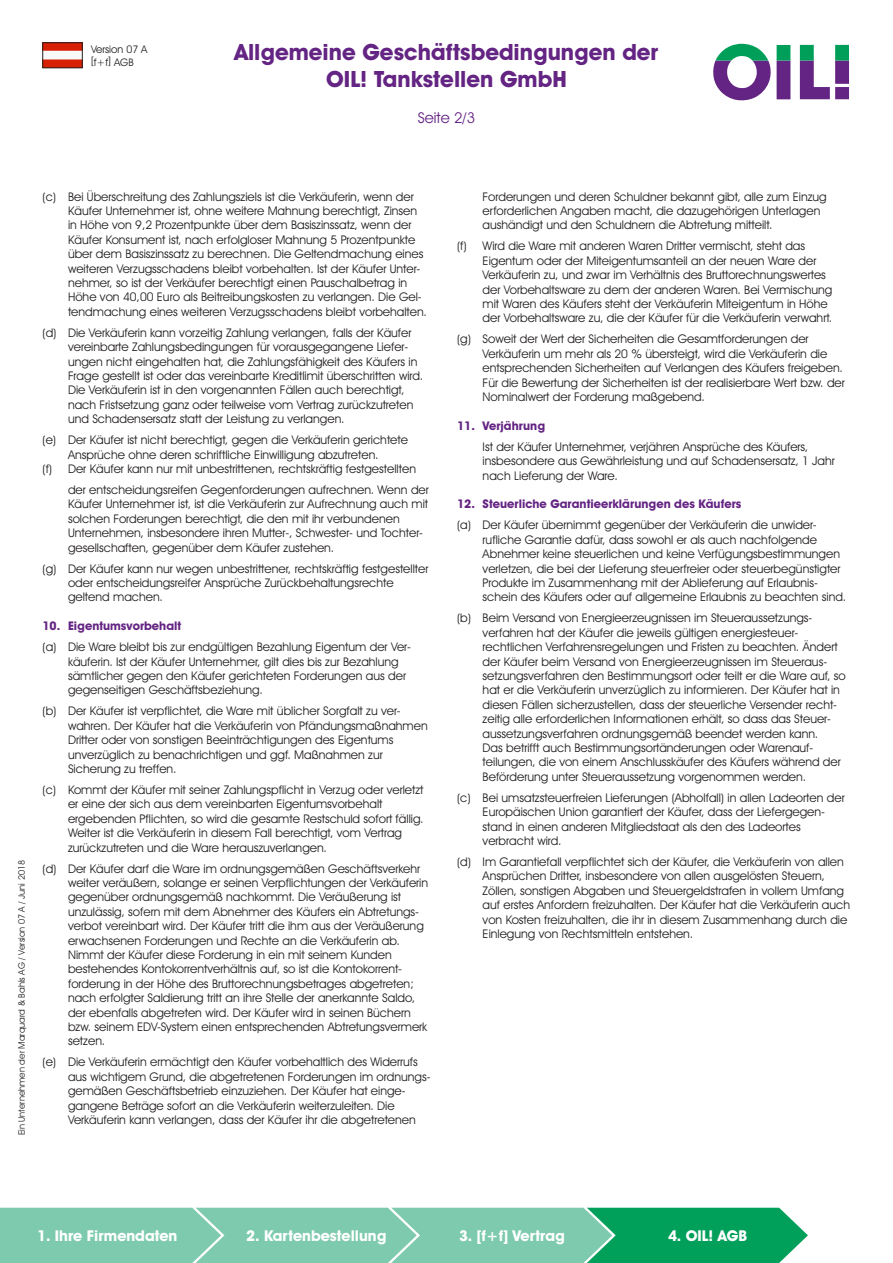
<style>
.page{position:relative;width:893px;height:1263px;background:#fff}
.page>*{position:absolute;margin:0;border:0;box-sizing:border-box;transform-origin:0 0}
.t1{font:700 22.5px/27px "Avant Garde IT Cby BT";color:#642483;text-align:center}
.t2{font:700 15px "Avant Garde IT Cby BT";color:#fff}
.t3{font:15px "Avant Garde IT Cby BT";color:#642483}
.t4{font:12px/14.4px "Avant Garde IT Cby BT";color:#231f20}
.t5{font:700 12px "Avant Garde IT Cby BT";color:#642483}
.t6{font:10.5px/12.6px "Avant Garde IT Cby BT";color:#231f20}
.t7{font:9px "Avant Garde IT Cby BT";color:#231f20}
</style>
<div class="page">
<svg style="left:0;top:1208px;width:808px;height:55px;background:#63c19c"></svg>
<img style="left:45px;top:45px;width:35px;height:21px">
<svg style="left:713px;top:43px;width:136px;height:58px"></svg>
<p class="t6" style="left:91px;top:43px;width:58px">Version 07 A [f+f] AGB</p>
<h1 class="t1" style="left:234px;top:38px;width:426px">Allgemeine Geschäftsbedingungen der<br>OIL! Tankstellen GmbH</h1>
<p class="t3" style="left:418px;top:108px;width:59px">Seite 2/3</p>
<p class="t7" style="left:16px;top:1135px;width:277px;rotate:-90deg">Ein Unternehmen der Marquard &amp; Bahls AG / Version 07 A / Juni 2018</p>
<p class="t4" style="left:68px;top:189px;width:360px;text-indent:-26px">(c) Bei Überschreitung des Zahlungsziels ist die Verkäuferin, wenn der Käufer Unternehmer ist, ohne weitere Mahnung berechtigt, Zinsen in Höhe von 9,2 Prozentpunkte über dem Basiszinssatz, wenn der Käufer Konsument ist, nach erfolgloser Mahnung 5 Prozentpunkte über dem Basiszinssatz zu berechnen. Die Geltendmachung eines weiteren Verzugsschadens bleibt vorbehalten. Ist der Käufer Unter&shy;nehmer, so ist der Verkäufer berechtigt einen Pauschalbetrag in Höhe von 40,00 Euro als Beitreibungskosten zu verlangen. Die Gel&shy;tendmachung eines weiteren Verzugsschadens bleibt vorbehalten.</p>
<p class="t4" style="left:68px;top:325px;width:357px;text-indent:-26px">(d) Die Verkäuferin kann vorzeitig Zahlung verlangen, falls der Käufer vereinbarte Zahlungsbedingungen für vorausgegangene Liefer&shy;ungen nicht eingehalten hat, die Zahlungsfähigkeit des Käufers in Frage gestellt ist oder das vereinbarte Kreditlimit überschritten wird.<br>Die Verkäuferin ist in den vorgenannten Fällen auch berechtigt, nach Fristsetzung ganz oder teilweise vom Vertrag zurückzutreten und Schadensersatz statt der Leistung zu verlangen.</p>
<p class="t4" style="left:43px;top:433px;width:367px">(e) Der Käufer ist nicht berechtigt, gegen die Verkäuferin gerichtete</p>
<p class="t4" style="left:68px;top:447px;width:312px">Ansprüche ohne deren schriftliche Einwilligung abzutreten.</p>
<p class="t4" style="left:43px;top:461px;width:375px">(f) Der Käufer kann nur mit unbestrittenen, rechtskräftig festgestellten</p>
<p class="t4" style="left:68px;top:482px;width:362px">der entscheidungsreifen Gegenforderungen aufrechnen. Wenn der Käufer Unternehmer ist, ist die Verkäuferin zur Aufrechnung auch mit solchen Forderungen berechtigt, die den mit ihr verbundenen Unternehmen, insbesondere ihren Mutter-, Schwester- und Tochter&shy;gesellschaften, gegenüber dem Käufer zustehen.</p>
<p class="t4" style="left:68px;top:561px;width:362px;text-indent:-26px">(g) Der Käufer kann nur wegen unbestrittener, rechtskräftig festgestellter oder entscheidungsreifer Ansprüche Zurückbehaltungsrechte geltend machen.</p>
<p class="t5" style="left:43px;top:619px;width:140px">10. Eigentumsvorbehalt</p>
<p class="t4" style="left:68px;top:640px;width:344px;text-indent:-26px">(a) Die Ware bleibt bis zur endgültigen Bezahlung Eigentum der Ver&shy;käuferin. Ist der Käufer Unternehmer, gilt dies bis zur Bezahlung sämtlicher gegen den Käufer gerichteten Forderungen aus der gegenseitigen Geschäftsbeziehung.</p>
<p class="t4" style="left:68px;top:704px;width:361px;text-indent:-26px">(b) Der Käufer ist verpflichtet, die Ware mit üblicher Sorgfalt zu ver&shy;wahren. Der Käufer hat die Verkäuferin von Pfändungsmaßnahmen Dritter oder von sonstigen Beeinträchtigungen des Eigentums unverzüglich zu benachrichtigen und ggf. Maßnahmen zur Sicherung zu treffen.</p>
<p class="t4" style="left:68px;top:782px;width:357px;text-indent:-26px">(c) Kommt der Käufer mit seiner Zahlungspflicht in Verzug oder verletzt er eine der sich aus dem vereinbarten Eigentumsvorbehalt ergebenden Pflichten, so wird die gesamte Restschuld sofort fällig.<br>Weiter ist die Verkäuferin in diesem Fall berechtigt, vom Vertrag zurückzutreten und die Ware herauszuverlangen.</p>
<p class="t4" style="left:68px;top:861px;width:362px;text-indent:-26px">(d) Der Käufer darf die Ware im ordnungsgemäßen Geschäftsverkehr weiter veräußern, solange er seinen Verpflichtungen der Verkäuferin gegenüber ordnungsgemäß nachkommt. Die Veräußerung ist unzulässig, sofern mit dem Abnehmer des Käufers ein Abtretungs&shy;verbot vereinbart wird. Der Käufer tritt die ihm aus der Veräußerung erwachsenen Forderungen und Rechte an die Verkäuferin ab.<br>Nimmt der Käufer diese Forderung in ein mit seinem Kunden bestehendes Kontokorrentverhältnis auf, so ist die Kontokorrent&shy;forderung in der Höhe des Bruttorechnungsbetrages abgetreten; nach erfolgter Saldierung tritt an ihre Stelle der anerkannte Saldo, der ebenfalls abgetreten wird. Der Käufer wird in seinen Büchern bzw. seinem EDV-System einen entsprechenden Abtretungsvermerk setzen.</p>
<p class="t4" style="left:68px;top:1055px;width:364px;text-indent:-26px">(e) Die Verkäuferin ermächtigt den Käufer vorbehaltlich des Widerrufs aus wichtigem Grund, die abgetretenen Forderungen im ordnungs&shy;gemäßen Geschäftsbetrieb einzuziehen. Der Käufer hat einge&shy;gangene Beträge sofort an die Verkäuferin weiterzuleiten. Die Verkäuferin kann verlangen, dass der Käufer ihr die abgetretenen</p>
<p class="t4" style="left:483px;top:189px;width:346px">Forderungen und deren Schuldner bekannt gibt, alle zum Einzug erforderlichen Angaben macht, die dazugehörigen Unterlagen aushändigt und den Schuldnern die Abtretung mitteilt.</p>
<p class="t4" style="left:483px;top:239px;width:351px;text-indent:-26px">(f) Wird die Ware mit anderen Waren Dritter vermischt, steht das Eigentum oder der Miteigentumsanteil an der neuen Ware der Verkäuferin zu, und zwar im Verhältnis des Bruttorechnungswertes der Vorbehaltsware zu dem der anderen Waren. Bei Vermischung mit Waren des Käufers steht der Verkäuferin Miteigentum in Höhe der Vorbehaltsware zu, die der Käufer für die Verkäuferin verwahrt.</p>
<p class="t4" style="left:483px;top:332px;width:364px;text-indent:-26px">(g) Soweit der Wert der Sicherheiten die Gesamtforderungen der Verkäuferin um mehr als 20 % übersteigt, wird die Verkäuferin die entsprechenden Sicherheiten auf Verlangen des Käufers freigeben.<br>Für die Bewertung der Sicherheiten ist der realisierbare Wert bzw. der Nominalwert der Forderung maßgebend.</p>
<p class="t5" style="left:457px;top:418px;width:90px">11. Verjährung</p>
<p class="t4" style="left:483px;top:439px;width:354px">Ist der Käufer Unternehmer, verjähren Ansprüche des Käufers, insbesondere aus Gewährleistung und auf Schadensersatz, 1 Jahr nach Lieferung der Ware.</p>
<p class="t5" style="left:457px;top:497px;width:286px">12. Steuerliche Garantieerklärungen des Käufers</p>
<p class="t4" style="left:483px;top:518px;width:365px;text-indent:-26px">(a) Der Käufer übernimmt gegenüber der Verkäuferin die unwider&shy;rufliche Garantie dafür, dass sowohl er als auch nachfolgende Abnehmer keine steuerlichen und keine Verfügungsbestimmungen verletzen, die bei der Lieferung steuerfreier oder steuerbegünstigter Produkte im Zusammenhang mit der Ablieferung auf Erlaubnis&shy;schein des Käufers oder auf allgemeine Erlaubnis zu beachten sind.</p>
<p class="t4" style="left:483px;top:611px;width:365px;text-indent:-26px">(b) Beim Versand von Energieerzeugnissen im Steueraussetzungs&shy;verfahren hat der Käufer die jeweils gültigen energiesteuer&shy;rechtlichen Verfahrensregelungen und Fristen zu beachten. Ändert der Käufer beim Versand von Energieerzeugnissen im Steueraus&shy;setzungsverfahren den Bestimmungsort oder teilt er die Ware auf, so hat er die Verkäuferin unverzüglich zu informieren. Der Käufer hat in diesen Fällen sicherzustellen, dass der steuerliche Versender recht&shy;zeitig alle erforderlichen Informationen erhält, so dass das Steuer&shy;aussetzungsverfahren ordnungsgemäß beendet werden kann.<br>Das betrifft auch Bestimmungsortänderungen oder Warenauf&shy;teilungen, die von einem Anschlusskäufer des Käufers während der Beförderung unter Steueraussetzung vorgenommen werden.</p>
<p class="t4" style="left:483px;top:790px;width:364px;text-indent:-26px">(c) Bei umsatzsteuerfreien Lieferungen (Abholfall) in allen Ladeorten der Europäischen Union garantiert der Käufer, dass der Liefergegen&shy;stand in einen anderen Mitgliedstaat als den des Ladeortes verbracht wird.</p>
<p class="t4" style="left:483px;top:854px;width:369px;text-indent:-26px">(d) Im Garantiefall verpflichtet sich der Käufer, die Verkäuferin von allen Ansprüchen Dritter, insbesondere von allen ausgelösten Steuern, Zöllen, sonstigen Abgaben und Steuergeldstrafen in vollem Umfang auf erstes Anfordern freizuhalten. Der Käufer hat die Verkäuferin auch von Kosten freizuhalten, die ihr in diesem Zusammenhang durch die Einlegung von Rechtsmitteln entstehen.</p>
<p class="t2" style="left:37px;top:1226px;width:142px">1. Ihre Firmendaten</p>
<p class="t2" style="left:246px;top:1226px;width:142px">2. Kartenbestellung</p>
<p class="t2" style="left:459px;top:1226px;width:107px">3. [f+f] Vertrag</p>
<p class="t2" style="left:668px;top:1226px;width:81px">4. OIL! AGB</p>
</div>
